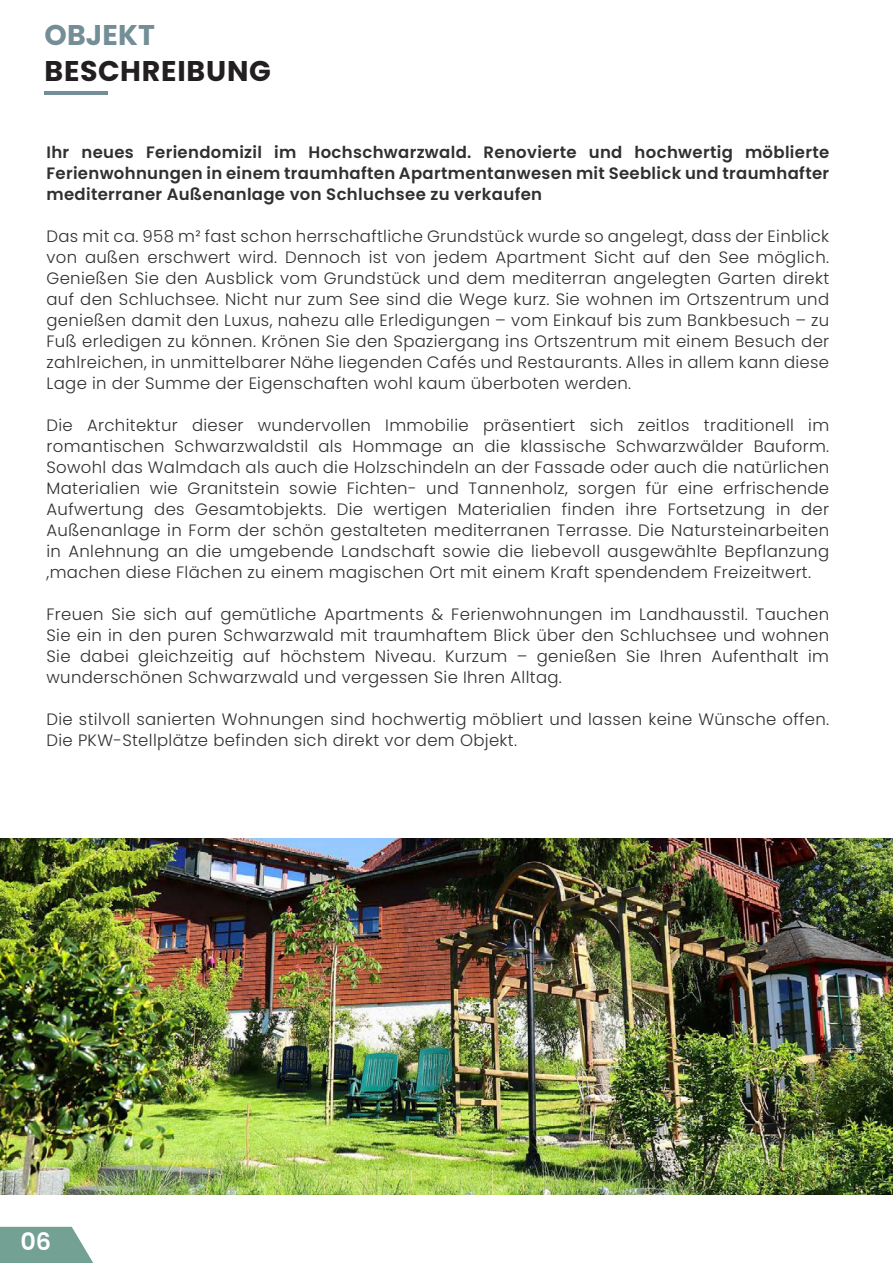
<style>
.page{position:relative;width:893px;height:1263px;background:#fff}
.page>*{position:absolute;margin:0;border:0;box-sizing:border-box;transform-origin:0 0}
.t1{font:700 28.5px "Poppins";letter-spacing:.025em;color:#231f20}
.t2{font:700 28.5px "Poppins";letter-spacing:.005em;color:#748e97}
.t3{font:600 24px "Poppins";color:#fff}
.t4{font:300 16.5px/21px "Poppins";letter-spacing:.02em;color:#312f30;text-align:justify}
.t5{font:600 16.5px/21px "Poppins";letter-spacing:.02em;color:#312f30;text-align:justify}
</style>
<div class="page">
<hr style="left:45px;top:91px;width:63px;height:4px;background:#748e97">
<svg style="left:0;top:1227px;width:93px;height:36px;background:#82ab9f"></svg>
<img style="left:0;top:838px;width:893px;height:356px">
<p class="t2" style="left:45px;top:18px;width:112px">OBJEKT</p>
<p class="t1" style="left:45px;top:54px;width:228px">BESCHREIBUNG</p>
<p class="t5" style="left:46px;top:142px;width:784px">Ihr neues Feriendomizil im Hochschwarzwald. Renovierte und hochwertig möblierte Ferienwohnungen in einem traumhaften Apartmentanwesen mit Seeblick und traumhafter mediterraner Außenanlage von Schluchsee zu verkaufen</p>
<p class="t4" style="left:46px;top:226px;width:784px">Das mit ca. 958 m² fast schon herrschaftliche Grundstück wurde so angelegt, dass der Einblick von außen erschwert wird. Dennoch ist von jedem Apartment Sicht auf den See möglich.<br>Genießen Sie den Ausblick vom Grundstück und dem mediterran angelegten Garten direkt auf den Schluchsee. Nicht nur zum See sind die Wege kurz. Sie wohnen im Ortszentrum und genießen damit den Luxus, nahezu alle Erledigungen – vom Einkauf bis zum Bankbesuch – zu Fuß erledigen zu können. Krönen Sie den Spaziergang ins Ortszentrum mit einem Besuch der zahlreichen, in unmittelbarer Nähe liegenden Cafés und Restaurants. Alles in allem kann diese Lage in der Summe der Eigenschaften wohl kaum überboten werden.</p>
<p class="t4" style="left:46px;top:415px;width:784px">Die Architektur dieser wundervollen Immobilie präsentiert sich zeitlos traditionell im romantischen Schwarzwaldstil als Hommage an die klassische Schwarzwälder Bauform.<br>Sowohl das Walmdach als auch die Holzschindeln an der Fassade oder auch die natürlichen Materialien wie Granitstein sowie Fichten- und Tannenholz, sorgen für eine erfrischende Aufwertung des Gesamtobjekts. Die wertigen Materialien finden ihre Fortsetzung in der Außenanlage in Form der schön gestalteten mediterranen Terrasse. Die Natursteinarbeiten in Anlehnung an die umgebende Landschaft sowie die liebevoll ausgewählte Bepflanzung ,machen diese Flächen zu einem magischen Ort mit einem Kraft spendendem Freizeitwert.</p>
<p class="t4" style="left:46px;top:604px;width:784px">Freuen Sie sich auf gemütliche Apartments &amp; Ferienwohnungen im Landhausstil. Tauchen Sie ein in den puren Schwarzwald mit traumhaftem Blick über den Schluchsee und wohnen Sie dabei gleichzeitig auf höchstem Niveau. Kurzum – genießen Sie Ihren Aufenthalt im wunderschönen Schwarzwald und vergessen Sie Ihren Alltag.</p>
<p class="t4" style="left:46px;top:709px;width:784px">Die stilvoll sanierten Wohnungen sind hochwertig möbliert und lassen keine Wünsche offen.<br>Die PKW-Stellplätze befinden sich direkt vor dem Objekt.</p>
<p class="t3" style="left:21px;top:1228px;width:32px">06</p>
</div>
